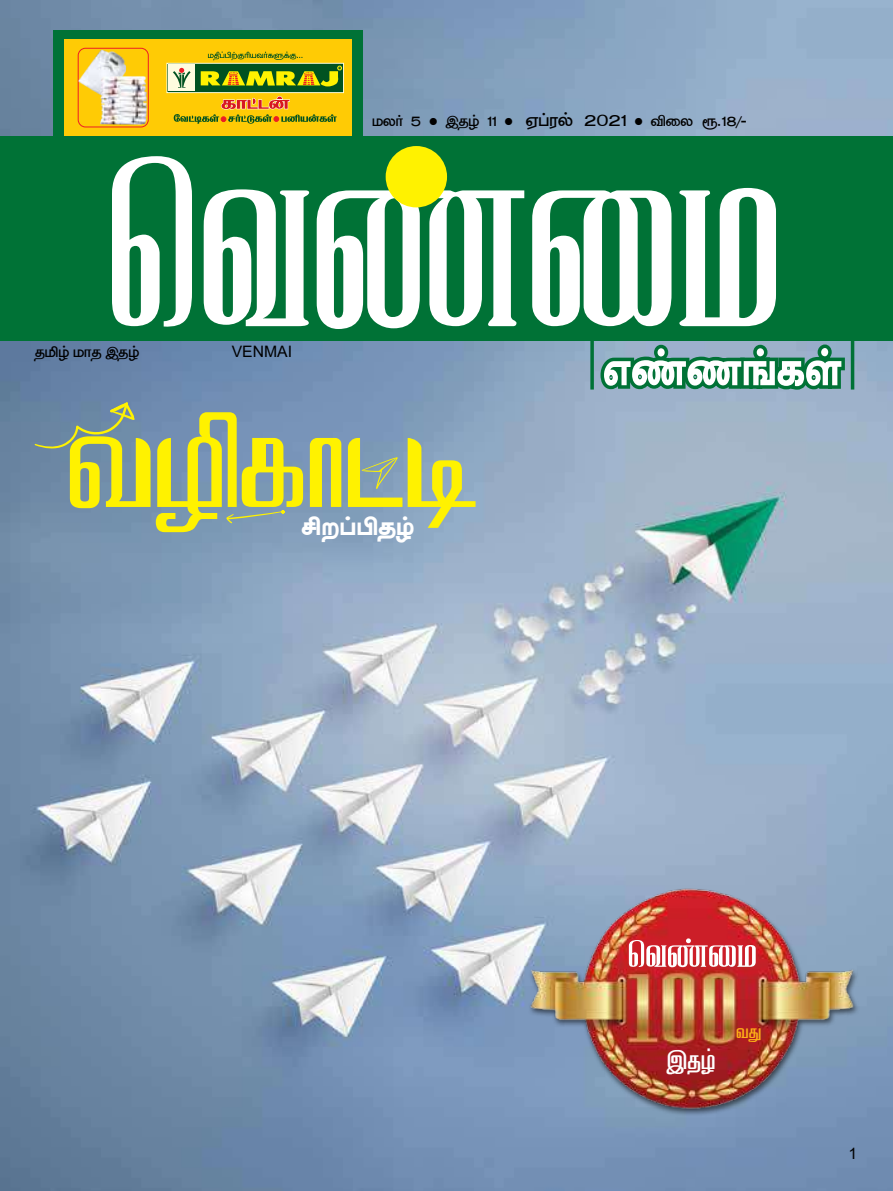
<style>
.page{position:relative;width:893px;height:1191px;background:#fff}
.page>*{position:absolute;margin:0;border:0;box-sizing:border-box;transform-origin:0 0}
.t1{font:353.32px "B567 TAM Soundarya";color:#fff;scale:.83 1}
.t2{font:62.82px "B587 TAM Taamarai";color:#fff;scale:.83 1}
.t3{font:55.82px "B567 TAM Soundarya";color:#fff}
.t4{font:32.38px "B587 TAM Taamarai";color:#fff}
.t5{font:700 24.32px "B006 TAM Elango Anjali";color:#fff}
.t6{font:19.25px "B405 TAM Kambar";color:#000}
.t7{font:700 17.15px "B006 TAM Elango Anjali";color:#fcaf17}
.t8{font:15.75px "Arial";color:#000}
.s1{font-size:22.75px}
.s2{font-family:"Arial";font-size:17.5px}
</style>
<div class="page">
<img style="left:0;top:0;width:893px;height:1191px">
<hr style="left:851px;top:336px;width:3px;height:53px;background:#007236">
<svg style="left:590px;top:341px;width:4px;height:48px"></svg>
<div style="left:53px;top:30px;width:309px;height:166px;background:#007236"></div>
<div style="left:0;top:136px;width:893px;height:205px;background:#007236"></div>
<div style="left:64px;top:40px;width:287px;height:96px;background:#ffcb05"></div>
<div style="left:78px;top:48px;width:71px;height:79px;border:1px solid #ed1d24;border-radius:7px"></div>
<img style="left:78px;top:50px;width:48px;height:48px">
<img style="left:100px;top:75px;width:47px;height:50px">
<div style="left:167px;top:63px;width:177px;height:30px;background:#005221"></div>
<div style="left:167px;top:63px;width:177px;height:30px;border:1px solid #fffcd5"></div>
<svg style="left:201px;top:66px;width:141px;height:20px"></svg>
<div style="left:168px;top:65px;width:27px;height:26px;background:#fffcdf"></div>
<svg style="left:173px;top:68px;width:18px;height:20px"></svg>
<svg style="left:208px;top:52px;width:94px;height:8px"></svg>
<svg style="left:174px;top:96px;width:163px;height:28px"></svg>
<svg style="left:595px;top:341px;width:253px;height:54px;background:#428c75"></svg>
<div style="left:386px;top:146px;width:61px;height:61px;background:#fff200;border-radius:50%"></div>
<svg style="left:408px;top:438px;width:68px;height:90px;background:#b7c37a"></svg>
<svg style="left:310px;top:438px;width:31px;height:69px;background:#dbd932"></svg>
<svg style="left:34px;top:401px;width:269px;height:131px;background:#9cac7a"></svg>
<svg style="left:348px;top:438px;width:54px;height:69px;background:#acba76"></svg>
<img style="left:526px;top:858px;width:342px;height:259px">
<p class="t6" style="left:372px;top:111px;width:376px">ñô˜ 5 ● Þî› 11 ● <span class="s1">ãŠó™ 2021</span> ● M¬ô Ï.18/-<span class="s2">-</span></p>
<h1 class="t1" style="left:106px;top:43px;width:816px">ªõí¬ñ</h1>
<h2 class="t2" style="left:603px;top:335px;width:289px">â‡íƒèœ</h2>
<p class="t6" style="left:35px;top:342px;width:105px">îI› ñ£î Þî›</p>
<p class="t8" style="left:232px;top:341px;width:62px">VENMAI</p>
<h3 class="t4" style="left:302px;top:509px;width:115px">CøŠHî›</h3>
<h3 class="t3" style="left:628px;top:922px;width:131px">ªõ‡¬ñ</h3>
<p class="t5" style="left:667px;top:1047px;width:50px">Þî›</p>
<p class="t7" style="left:736px;top:1022px;width:26px">õ¶</p>
<p class="t8" style="left:848px;top:1143px;width:10px">1</p>
</div>
